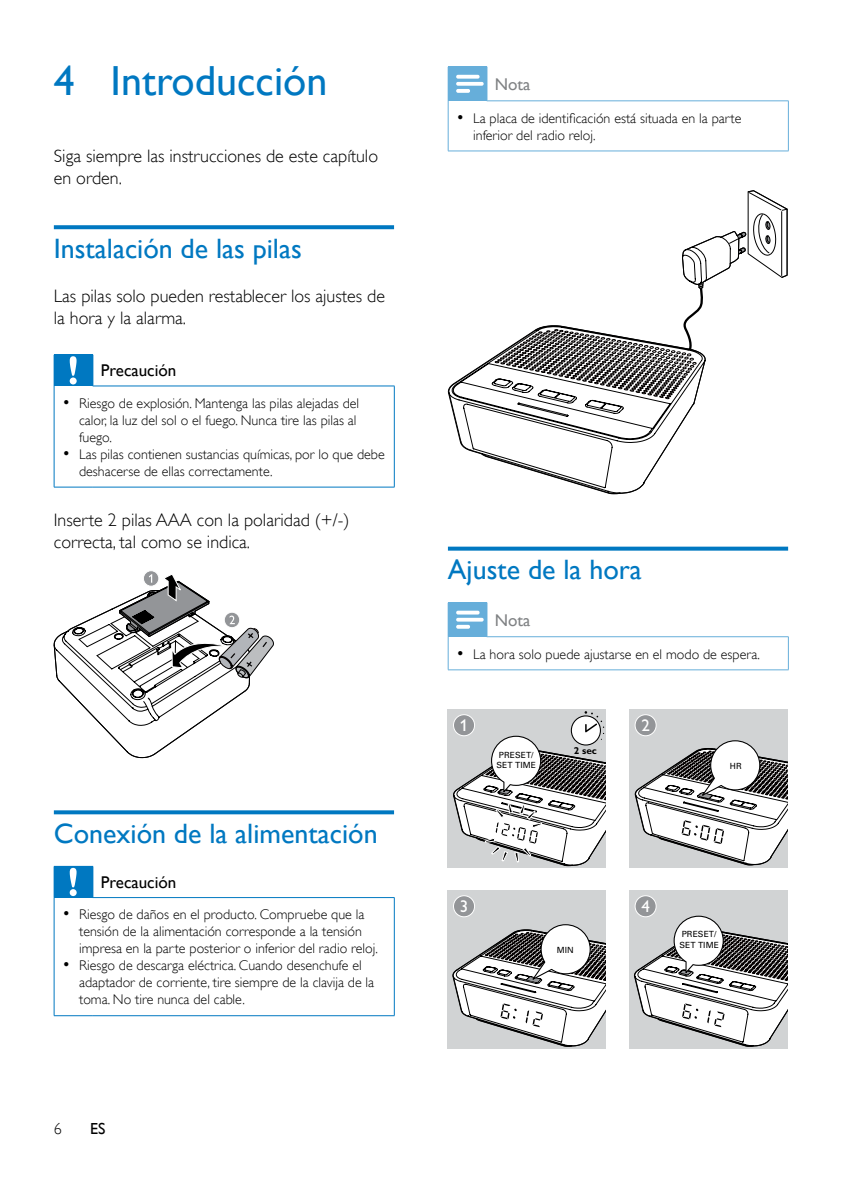
<style>
.page{position:relative;width:842px;height:1191px;background:#fff}
.page>*{position:absolute;margin:0;border:0;box-sizing:border-box;transform-origin:0 0}
.t1{font:42px "Gill Sans Alt One WGL";color:#0078c1}
.t2{font:28px "Gill Sans Alt One WGL";color:#0078c1}
.t3{font:18px/22px "Gill Sans Alt One WGL Light";color:#000}
.t4{font:17px "Gill Sans Alt One WGL";color:#000}
.t5{font:17px "Gill Sans Alt One WGL";color:#808284}
.t6{font:17px "Gill Sans Alt One WGL";color:#fff}
.t7{font:16px "Gill Sans Alt One WGL";color:#000}
.t8{font:16px "Gill Sans Alt One WGL Light";color:#000}
.t9{font:14px/17px "Gill Sans Alt One WGL Light";color:#000}
.t10{font:700 10px "Gill Sans Std";color:#000}
.t11{font:8.4px/10.2px "Univers";letter-spacing:.01em;color:#000}
.s1{font-size:17px}
</style>
<div class="page">
<svg style="left:54px;top:225px;width:340px;height:4px"></svg>
<svg style="left:54px;top:810px;width:340px;height:4px"></svg>
<div style="left:54px;top:355px;width:39px;height:31px;background:#0078c1"></div>
<hr style="left:54px;top:386px;width:1px;height:101px;background:#0078c1">
<hr style="left:394px;top:386px;width:1px;height:101px;background:#0078c1">
<hr style="left:54px;top:487px;width:39px;height:1px;background:#0078c1">
<hr style="left:93px;top:487px;width:302px;height:1px;background:#0078c1">
<hr style="left:54px;top:354px;width:39px;height:1px;background:#0078c1">
<hr style="left:93px;top:355px;width:1px;height:31px;background:#0078c1">
<hr style="left:93px;top:385px;width:302px;height:1px;background:#0078c1">
<svg style="left:70px;top:356px;width:7px;height:28px"></svg>
<div style="left:54px;top:866px;width:39px;height:31px;background:#0078c1"></div>
<hr style="left:54px;top:897px;width:1px;height:118px;background:#0078c1">
<hr style="left:394px;top:897px;width:1px;height:118px;background:#0078c1">
<hr style="left:54px;top:1015px;width:39px;height:1px;background:#0078c1">
<hr style="left:93px;top:1015px;width:302px;height:1px;background:#0078c1">
<hr style="left:93px;top:866px;width:1px;height:31px;background:#0078c1">
<hr style="left:93px;top:897px;width:302px;height:1px;background:#0078c1">
<svg style="left:70px;top:868px;width:7px;height:28px"></svg>
<svg style="left:143px;top:570px;width:16px;height:16px"></svg>
<svg style="left:54px;top:573px;width:220px;height:185px"></svg>
<svg style="left:448px;top:546px;width:340px;height:4px"></svg>
<div style="left:448px;top:67px;width:39px;height:34px;background:#66aeda"></div>
<hr style="left:448px;top:101px;width:1px;height:50px;background:#66aeda">
<hr style="left:788px;top:101px;width:1px;height:50px;background:#66aeda">
<hr style="left:448px;top:151px;width:39px;height:1px;background:#66aeda">
<hr style="left:487px;top:151px;width:302px;height:1px;background:#66aeda">
<hr style="left:448px;top:66px;width:39px;height:1px;background:#66aeda">
<hr style="left:487px;top:67px;width:1px;height:34px;background:#66aeda">
<hr style="left:487px;top:100px;width:302px;height:1px;background:#66aeda">
<svg style="left:456px;top:75px;width:28px;height:18px"></svg>
<div style="left:448px;top:602px;width:39px;height:35px;background:#66aeda"></div>
<hr style="left:448px;top:637px;width:1px;height:32px;background:#66aeda">
<hr style="left:788px;top:637px;width:1px;height:32px;background:#66aeda">
<hr style="left:448px;top:669px;width:39px;height:1px;background:#66aeda">
<hr style="left:487px;top:669px;width:302px;height:1px;background:#66aeda">
<hr style="left:487px;top:603px;width:1px;height:33px;background:#66aeda">
<hr style="left:487px;top:636px;width:302px;height:1px;background:#66aeda">
<svg style="left:456px;top:610px;width:28px;height:18px"></svg>
<svg style="left:682px;top:190px;width:105px;height:173px"></svg>
<svg style="left:448px;top:325px;width:257px;height:169px"></svg>
<div style="left:448px;top:709px;width:158px;height:158px;background:#d1d3d4"></div>
<svg style="left:453px;top:711px;width:153px;height:155px"></svg>
<div style="left:629px;top:709px;width:158px;height:158px;background:#d1d3d4"></div>
<svg style="left:634px;top:740px;width:153px;height:126px"></svg>
<div style="left:448px;top:890px;width:158px;height:158px;background:#d1d3d4"></div>
<svg style="left:452px;top:924px;width:154px;height:123px"></svg>
<div style="left:629px;top:890px;width:158px;height:158px;background:#d1d3d4"></div>
<svg style="left:634px;top:915px;width:153px;height:132px"></svg>
<div style="left:635px;top:714px;width:22px;height:22px;background:#939598;border:1px solid #fff;border-radius:50%"></div>
<div style="left:453px;top:895px;width:22px;height:22px;background:#939598;border:1px solid #fff;border-radius:50%"></div>
<div style="left:635px;top:895px;width:22px;height:22px;background:#939598;border:1px solid #fff;border-radius:50%"></div>
<h1 class="t1" style="left:54px;top:52px;width:275px">4 Introducción</h1>
<p class="t3" style="left:54px;top:145px;width:326px">Siga siempre las instrucciones de este capítulo en orden.</p>
<h2 class="t2" style="left:54px;top:229px;width:249px">Instalación de las pilas</h2>
<p class="t3" style="left:54px;top:285px;width:333px">Las pilas solo pueden restablecer los ajustes de la hora y la alarma.</p>
<p class="t4" style="left:101px;top:359px;width:77px">Precaución</p>
<p class="t9" style="left:79px;top:394px;width:282px;text-indent:-17px"><span class="s1">•</span> Riesgo de explosión. Mantenga las pilas alejadas del calor, la luz del sol o el fuego. Nunca tire las pilas al fuego.</p>
<p class="t9" style="left:79px;top:445px;width:307px;text-indent:-17px"><span class="s1">•</span> Las pilas contienen sustancias químicas, por lo que debe deshacerse de ellas correctamente.</p>
<p class="t3" style="left:54px;top:509px;width:297px">Inserte 2 pilas AAA con la polaridad (+/-) correcta, tal como se indica.</p>
<h2 class="t2" style="left:54px;top:814px;width:325px">Conexión de la alimentación</h2>
<p class="t4" style="left:101px;top:870px;width:77px">Precaución</p>
<p class="t9" style="left:79px;top:906px;width:300px;text-indent:-17px"><span class="s1">•</span> Riesgo de daños en el producto. Compruebe que la tensión de la alimentación corresponde a la tensión impresa en la parte posterior o inferior del radio reloj.</p>
<p class="t9" style="left:79px;top:957px;width:297px;text-indent:-17px"><span class="s1">•</span> Riesgo de descarga eléctrica. Cuando desenchufe el adaptador de corriente, tire siempre de la clavija de la toma. No tire nunca del cable.</p>
<p class="t8" style="left:54px;top:1118px;width:9px">6</p>
<p class="t7" style="left:90px;top:1118px;width:17px">ES</p>
<p class="t5" style="left:495px;top:72px;width:37px">Nota</p>
<p class="t9" style="left:473px;top:109px;width:270px;text-indent:-17px"><span class="s1">•</span> La placa de identificación está situada en la parte inferior del radio reloj.</p>
<h2 class="t2" style="left:448px;top:550px;width:195px">Ajuste de la hora</h2>
<p class="t5" style="left:495px;top:608px;width:37px">Nota</p>
<p class="t9" style="left:456px;top:645px;width:305px"><span class="s1">•</span> La hora solo puede ajustarse en el modo de espera.</p>
<p class="t6" style="left:460px;top:713px;width:10px">1</p>
<p class="t6" style="left:641px;top:713px;width:10px">2</p>
<p class="t10" style="left:574px;top:745px;width:25px">2 sec</p>
<p class="t11" style="left:496px;top:749px;width:41px">PRESET/<br>SET TIME</p>
<p class="t11" style="left:730px;top:761px;width:13px">HR</p>
<p class="t6" style="left:460px;top:894px;width:10px">3</p>
<p class="t6" style="left:641px;top:894px;width:10px">4</p>
<p class="t11" style="left:557px;top:944px;width:19px">MIN</p>
<p class="t11" style="left:679px;top:929px;width:41px">PRESET/<br>SET TIME</p>
</div>
